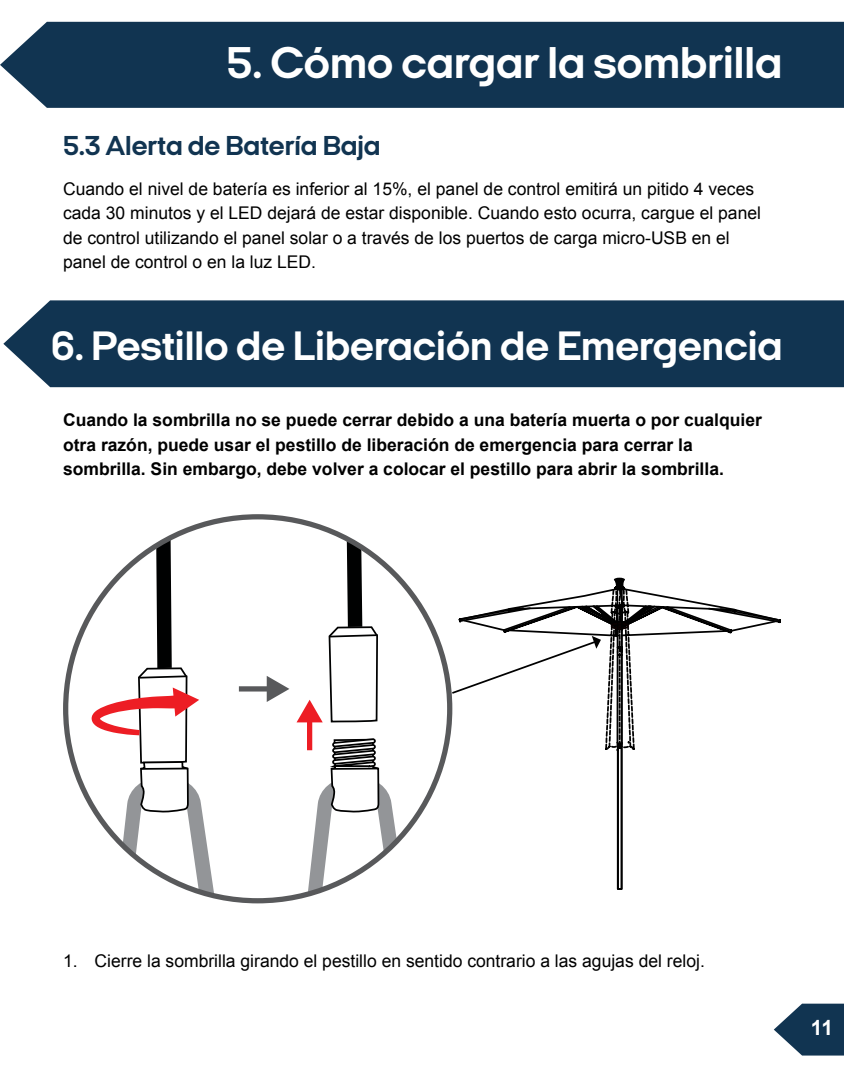
<style>
.page{position:relative;width:844px;height:1092px;background:#fff}
.page>*{position:absolute;margin:0;border:0;box-sizing:border-box;transform-origin:0 0}
.t1{font:700 45.5px "Italian Plate No 2 Expanded";color:#fff}
.t2{font:700 42px "Italian Plate No 2 Expanded";color:#fff}
.t3{font:700 28px "Italian Plate No 2 Expanded";color:#113451}
.t4{font:700 21px "Arial";color:#fff}
.t5{font:17.5px/24.5px "Arial";color:#000}
.t6{font:700 17.5px/24.5px "Arial";color:#000}
</style>
<div class="page">
<svg style="left:773px;top:1003px;width:70px;height:52px"></svg>
<div style="left:0;top:22px;width:843px;height:86px;background:#113451"></div>
<div style="left:3px;top:300px;width:840px;height:87px;background:#113451"></div>
<svg style="left:92px;top:517px;width:129px;height:383px"></svg>
<svg style="left:296px;top:518px;width:115px;height:382px"></svg>
<div style="left:239px;top:686px;width:31px;height:5px;background:#58595b"></div>
<svg style="left:267px;top:676px;width:22px;height:26px"></svg>
<svg style="left:605px;top:695px;width:30px;height:55px"></svg>
<svg style="left:613px;top:577px;width:11px;height:4px"></svg>
<svg style="left:450px;top:579px;width:331px;height:116px"></svg>
<div style="left:617px;top:589px;width:5px;height:155px;border:1px solid #000"></div>
<svg style="left:615px;top:741px;width:8px;height:149px"></svg>
<div style="left:617px;top:742px;width:5px;height:147px;border:2px solid #000"></div>
<h1 class="t1" style="left:226px;top:38px;width:557px">5. Cómo cargar la sombrilla</h1>
<h3 class="t3" style="left:63px;top:131px;width:319px">5.3 Alerta de Batería Baja</h3>
<p class="t5" style="left:63px;top:177px;width:699px">Cuando el nivel de batería es inferior al 15%, el panel de control emitirá un pitido 4 veces cada 30 minutos y el LED dejará de estar disponible. Cuando esto ocurra, cargue el panel de control utilizando el panel solar o a través de los puertos de carga micro-USB en el panel de control o en la luz LED.</p>
<h2 class="t2" style="left:51px;top:323px;width:733px">6. Pestillo de Liberación de Emergencia</h2>
<p class="t6" style="left:63px;top:408px;width:700px">Cuando la sombrilla no se puede cerrar debido a una batería muerta o por cualquier otra razón, puede usar el pestillo de liberación de emergencia para cerrar la sombrilla. Sin embargo, debe volver a colocar el pestillo para abrir la sombrilla.</p>
<p class="t5" style="left:63px;top:948px;width:643px">1. Cierre la sombrilla girando el pestillo en sentido contrario a las agujas del reloj.</p>
<p class="t4" style="left:810px;top:1013px;width:24px">11</p>
</div>
